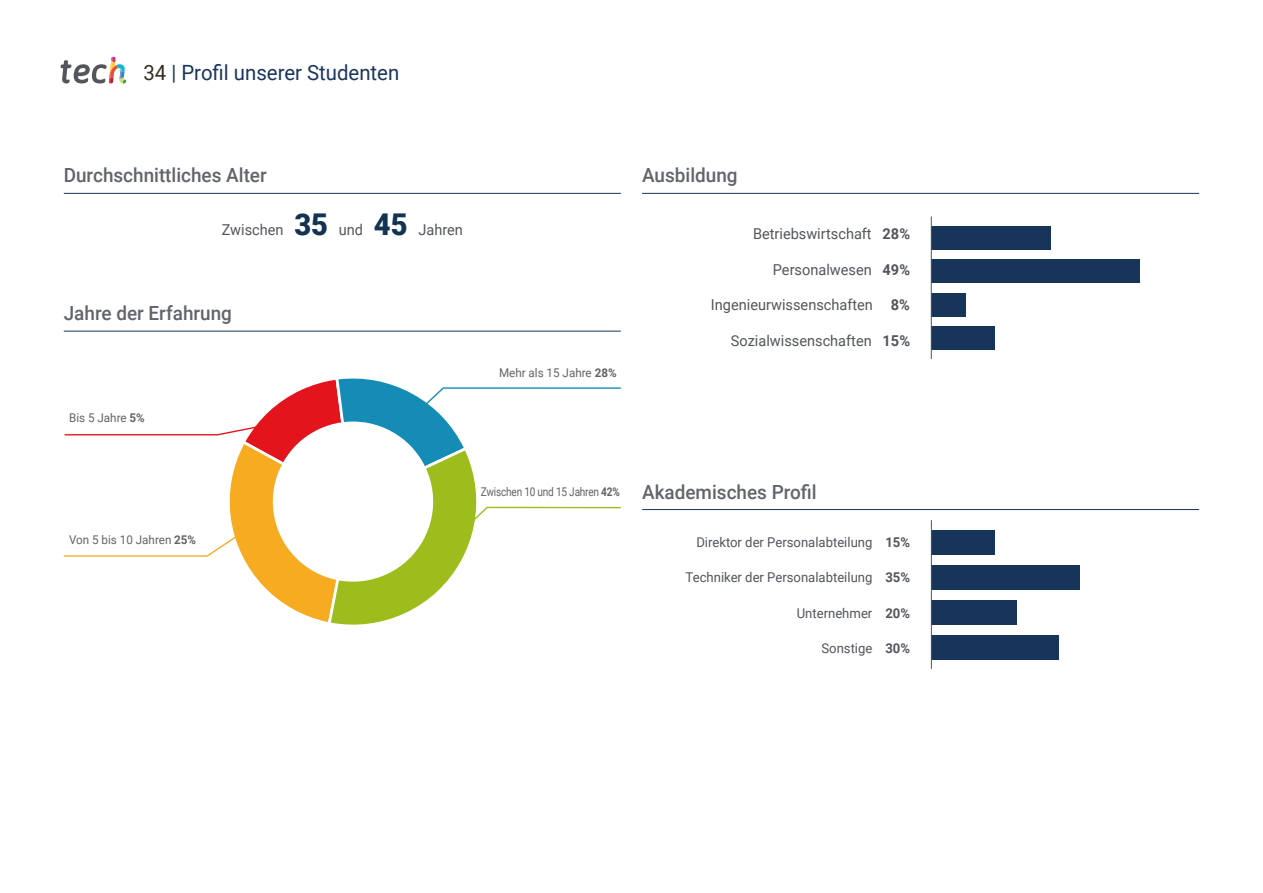
<style>
.page{position:relative;width:1263px;height:893px;background:#fff}
.page>*{position:absolute;margin:0;border:0;box-sizing:border-box;transform-origin:0 0}
.t1{font:21px "Roboto";color:#1a355c}
.t2{font:500 19.5px "Roboto";color:#61646a}
.t3{font:15px "Roboto";color:#52555b}
.t4{font:13.5px "Roboto";color:#52555b}
.t5{font:12px "Roboto";color:#636363}
.t6{font:12px "Roboto";letter-spacing:-.02em;color:#636363;scale:.84 1}
.s1{color:#312e20}
.s2{font-weight:900;font-size:30px;color:#123352}
.s3{font-weight:700}
</style>
<div class="page">
<hr style="left:64px;top:193px;width:557px;height:1px;background:#17355b">
<hr style="left:642px;top:509px;width:557px;height:1px;background:#17355b">
<hr style="left:642px;top:193px;width:557px;height:1px;background:#17355b">
<svg style="left:61px;top:57px;width:65px;height:27px"></svg>
<div style="left:931px;top:530px;width:64px;height:25px;background:#17355b"></div>
<div style="left:931px;top:565px;width:149px;height:25px;background:#17355b"></div>
<div style="left:931px;top:600px;width:85px;height:25px;background:#17355b"></div>
<div style="left:931px;top:635px;width:128px;height:25px;background:#17355b"></div>
<hr style="left:931px;top:520px;width:1px;height:149px;background:#52555b">
<div style="left:931px;top:226px;width:119px;height:24px;background:#17355b"></div>
<div style="left:931px;top:259px;width:209px;height:24px;background:#17355b"></div>
<div style="left:931px;top:293px;width:34px;height:23px;background:#17355b"></div>
<div style="left:931px;top:326px;width:64px;height:24px;background:#17355b"></div>
<hr style="left:931px;top:217px;width:1px;height:142px;background:#52555b">
<hr style="left:64px;top:331px;width:557px;height:1px;background:#17355b">
<svg style="left:64px;top:378px;width:557px;height:247px"></svg>
<h1 class="t1" style="left:144px;top:57px;width:257px"><span class="s1">34</span> | Profil unserer Studenten</h1>
<h2 class="t2" style="left:64px;top:161px;width:204px">Durchschnittliches Alter</h2>
<p class="t3" style="left:222px;top:219px;width:243px">Zwischen <span class="s2">35</span> und <span class="s2">45</span> Jahren</p>
<h2 class="t2" style="left:64px;top:300px;width:170px">Jahre der Erfahrung</h2>
<p class="t5" style="left:69px;top:410px;width:77px">Bis 5 Jahre <span class="s3">5%</span></p>
<p class="t5" style="left:499px;top:364px;width:119px">Mehr als 15 Jahre <span class="s3">28%</span></p>
<h2 class="t2" style="left:642px;top:161px;width:97px">Ausbildung</h2>
<p class="t3" style="left:753px;top:224px;width:159px">Betriebswirtschaft <span class="s3">28%</span></p>
<p class="t3" style="left:773px;top:259px;width:139px">Personalwesen <span class="s3">49%</span></p>
<p class="t3" style="left:711px;top:295px;width:201px">Ingenieurwissenschaften <span class="s3">8%</span></p>
<p class="t3" style="left:731px;top:330px;width:181px">Sozialwissenschaften <span class="s3">15%</span></p>
<p class="t5" style="left:69px;top:531px;width:129px">Von 5 bis 10 Jahren <span class="s3">25%</span></p>
<p class="t6" style="left:481px;top:484px;width:167px">Zwischen 10 und 15 Jahren <span class="s3">42%</span></p>
<h2 class="t2" style="left:642px;top:478px;width:176px">Akademisches Profil</h2>
<p class="t4" style="left:696px;top:533px;width:215px">Direktor der Personalabteilung <span class="s3">15%</span></p>
<p class="t4" style="left:686px;top:568px;width:226px">Techniker der Personalabteilung <span class="s3">35%</span></p>
<p class="t4" style="left:797px;top:604px;width:115px">Unternehmer <span class="s3">20%</span></p>
<p class="t4" style="left:821px;top:639px;width:90px">Sonstige <span class="s3">30%</span></p>
</div>
